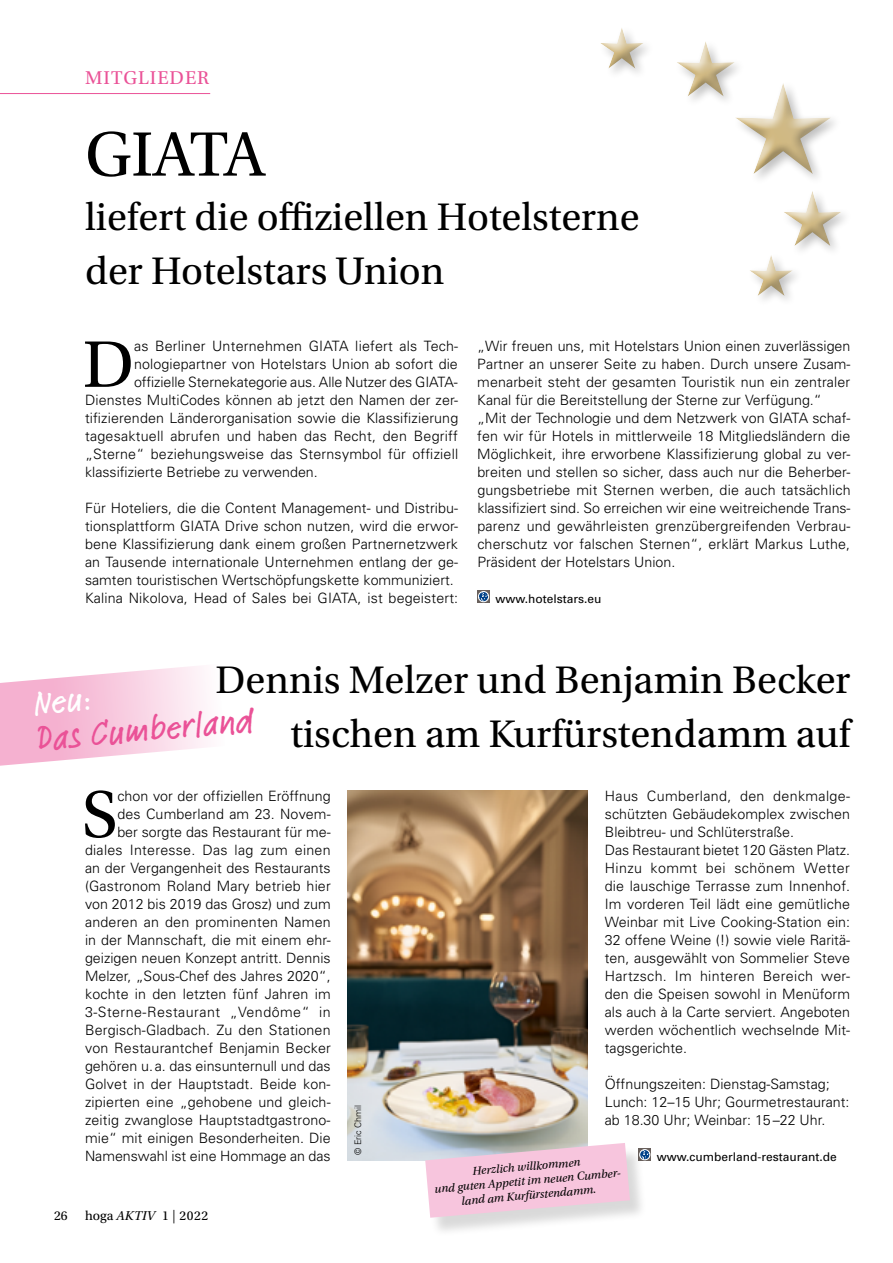
<style>
.page{position:relative;width:893px;height:1263px;background:#fff}
.page>*{position:absolute;margin:0;border:0;box-sizing:border-box;transform-origin:0 0}
.t1{font:69.45px "Utopia Std";color:#000}
.t2{font:66px "Utopia Std";letter-spacing:-.04em;color:#000}
.t3{font:40.5px/54px "Utopia Std";color:#000}
.t4{font:36px "Feltpen CV Medium";color:#ea5297}
.t5{font:36px "Feltpen CV Medium";color:#fff}
.t6{font:19.5px "Utopia Std";letter-spacing:.05em;color:#ea5297}
.t7{font:300 14.25px/18px "Univers";letter-spacing:.005em;color:#000}
.t8{font:13.5px "Utopia Std";letter-spacing:.02em;color:#000}
.t9{font:13.5px "Utopia Std";color:#000}
.t10{font:italic 12px/14.4px "Utopia Std";color:#000;text-align:center}
.t11{font:12px "Univers";color:#000}
.t12{font:300 9px "Univers";color:#000}
.s1{font-style:italic}
.s2{font-family:"Formata";font-weight:300}
</style>
<div class="page">
<hr style="left:0;top:93px;width:210px;height:1px;background:#ea5297">
<div style="left:477px;top:590px;width:13px;height:13px;background:#69605c"></div>
<svg style="left:478px;top:591px;width:11px;height:11px"></svg>
<div style="left:478px;top:591px;width:11px;height:11px;border:1px solid #fff;border-radius:50%"></div>
<svg style="left:647px;top:1148px;width:4px;height:13px"></svg>
<svg style="left:647px;top:1149px;width:3px;height:11px"></svg>
<div style="left:640px;top:1149px;width:10px;height:11px;border:1px solid #fff;border-radius:50%"></div>
<svg style="left:0;top:666px;width:208px;height:100px"></svg>
<img style="left:348px;top:791px;width:240px;height:370px">
<div style="left:427px;top:1146px;width:220px;height:92px;background:#000;opacity:.15"></div>
<svg style="left:425px;top:1143px;width:205px;height:75px;background:#ecc8da"></svg>
<div style="left:779px;top:187px;width:74px;height:70px;background:#000;opacity:.25"></div>
<div style="left:775px;top:185px;width:77px;height:62px;background:#000;opacity:.25"></div>
<svg style="left:691px;top:83px;width:140px;height:91px"></svg>
<div style="left:668px;top:35px;width:77px;height:62px;background:#000;opacity:.25"></div>
<div style="left:747px;top:252px;width:57px;height:56px;background:#000;opacity:.25"></div>
<div style="left:739px;top:244px;width:62px;height:52px;background:#fff"></div>
<div style="left:741px;top:249px;width:62px;height:47px;background:#000;opacity:.25"></div>
<div style="left:598px;top:25px;width:57px;height:55px;background:#000;opacity:.25"></div>
<div style="left:592px;top:21px;width:62px;height:48px;background:#000;opacity:.25"></div>
<h3 class="t6" style="left:85px;top:68px;width:126px">MITGLIEDER</h3>
<h2 class="t2" style="left:85px;top:119px;width:182px">GIATA</h2>
<h3 class="t3" style="left:85px;top:190px;width:556px">liefert die offiziellen Hotelsterne der Hotelstars Union</h3>
<h1 class="t1" style="left:83px;top:327px;width:53px">D</h1>
<p class="t7" style="left:134px;top:336px;width:326px">as Berliner Unternehmen GIATA liefert als Tech-</p>
<p class="t7" style="left:134px;top:354px;width:325px">nologiepartner von Hotelstars Union ab sofort die</p>
<p class="t7" style="left:134px;top:372px;width:325px">offizielle Sternekategorie aus. Alle Nutzer des GIATA-</p>
<p class="t7" style="left:85px;top:390px;width:375px">Dienstes MultiCodes können ab jetzt den Namen der zer-</p>
<p class="t7" style="left:85px;top:408px;width:375px">tifizierenden Länderorganisation sowie die Klassifizierung</p>
<p class="t7" style="left:85px;top:426px;width:374px">tagesaktuell abrufen und haben das Recht, den Begriff</p>
<p class="t7" style="left:85px;top:444px;width:375px">„Sterne“ beziehungsweise das Sternsymbol fü r offiziell</p>
<p class="t7" style="left:85px;top:462px;width:234px">klassifizierte Betriebe zu verwenden.</p>
<p class="t7" style="left:85px;top:498px;width:375px">Für Hoteliers, die die Content Management- und Distribu&shy;tionsplattform GIATA Drive schon nutzen, wird die erwor&shy;bene Klassifizierung dank einem großen Partnernetzwerk an Tausende internationale Unternehmen entlang der ge&shy;samten touristischen Wertschöpfungskette kommuniziert.<br>Kalina Nikolova, Head of Sales bei GIATA, ist begeistert:</p>
<p class="t7" style="left:477px;top:336px;width:375px">„Wir freuen uns, mit Hotelstars Union einen zuverlässigen Partner an unserer Seite zu haben. Durch unsere Zusam&shy;menarbeit steht der gesamten Touristik nun ein zentraler Kanal für die Bereitstellung der Sterne zur Verfügung.“ „Mit der Technologie und dem Netzwerk von GIATA schaf&shy;fen wir für Hotels in mittlerweile 18 Mitgliedsländern die Möglichkeit, ihre erworbene Klassifizierung global zu ver&shy;breiten und stellen so sicher, dass auch nur die Beherber&shy;gungsbetriebe mit Sternen werben, die auch tatsächlich klassifiziert sind. So erreichen wir eine weitreichende Trans&shy;parenz und gewä hrleisten grenzübergreifenden Verbrau&shy;cherschutz vor falschen Sternen“, erklärt Markus Luthe, Präsident der Hotelstars Union.</p>
<p class="t11" style="left:495px;top:591px;width:108px">www.hotelstars.eu</p>
<h3 class="t3" style="left:215px;top:654px;width:636px;text-align:right">Dennis Melzer und Benjamin Becker tischen am Kurfürstendamm auf</h3>
<h3 class="t5" style="left:32px;top:678px;width:59px;rotate:-5deg">Neu:</h3>
<h3 class="t4" style="left:35px;top:714px;width:219px;rotate:-5deg">Das Cumberland</h3>
<p class="t7" style="left:85px;top:786px;width:247px;text-align:right">chon vor der offiziellen Eröffnung<br>des Cumberland am 23. Novem-<br>ber sorgte das Restaurant für me&shy;diales Interesse. Das lag zum einen an der Vergangenheit des Restaurants (Gastronom Roland Mary betrieb hier von 2012 bis 2019 das Grosz) und zum anderen an den prominenten Namen in der Mannschaft, die mit einem ehr&shy;geizigen neuen Konzept antritt. Dennis Melzer, „Sous-Chef des Jahres 2020“, kochte in den letzten fünf Jahren im 3-Sterne-Restaurant „Vendôme“ in Bergisch-Gladbach. Zu den Stationen von Restaurantchef Benjamin Becker gehören u. a. das einsunternull und das Golvet in der Hauptstadt. Beide kon&shy;zipierten eine „gehobene und gleich&shy;zeitig zwanglose Hauptstadtgastrono&shy;mie“ mit einigen Besonderheiten. Die Namenswahl ist eine Hommage an das</p>
<p class="t7" style="left:605px;top:786px;width:247px">Haus Cumberland, den denkmalge&shy;schützten Gebäudekomplex zwischen Bleibtreu- und Schlüterstraße.<br>Das Restaurant bietet 120 Gästen Platz.<br>Hinzu kommt bei schönem Wetter die lauschige Terrasse zum Innenhof.<br>Im vorderen Teil lädt eine gemütliche Weinbar mit Live Cooking-Station ein:<br>32 offene Weine (!) sowie viele Raritä&shy;ten, ausgewählt von Sommelier Steve Hartzsch. Im hinteren Bereich wer&shy;den die Speisen sowohl in Menüform als auch à la Carte serviert. Angeboten werden wöchentlich wechselnde Mit&shy;tagsgerichte.</p>
<h1 class="t1" style="left:82px;top:777px;width:37px">S</h1>
<p class="t7" style="left:605px;top:1074px;width:246px">Öffnungszeiten: Dienstag-Samstag;<br>Lunch: 12–15 Uhr; Gourmetrestaurant: ab 18.30 Uhr; Weinbar: 15–22 Uhr.</p>
<p class="t11" style="left:657px;top:1149px;width:182px">www.cumberland-restaurant.de</p>
<p class="t12" style="left:352px;top:1155px;width:52px;rotate:-90deg">© Eric Chmil</p>
<p class="t10" style="left:433px;top:1167px;width:190px;rotate:-5deg">Herzlich willkommen<br>und guten Appetit im neuen Cumber&shy;land am Kurfürstendamm.</p>
<p class="t9" style="left:54px;top:1208px;width:15px">26</p>
<p class="t8" style="left:85px;top:1208px;width:125px">hoga <span class="s1">AKTIV</span> 1 <span class="s2">|</span> 2022</p>
</div>
